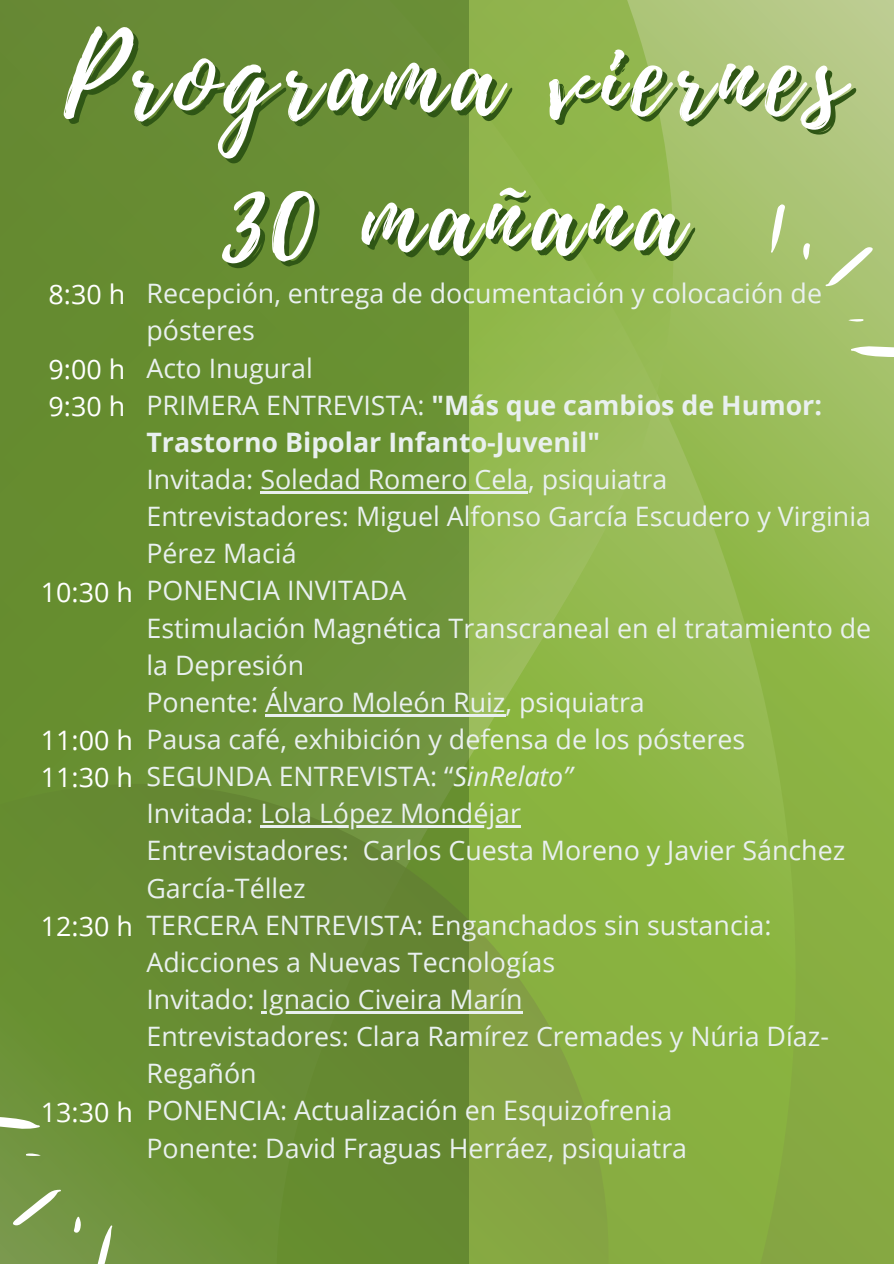
<style>
.page{position:relative;width:894px;height:1264px;background:#fff}
.page>*{position:absolute;margin:0;border:0;box-sizing:border-box;transform-origin:0 0}
.t1{font:110.25px "Playlist Script";letter-spacing:.075em;color:#fff}
.t2{font:26.85px "Open Sans";color:#fff}
.t3{font:26.7px/37.2px "Open Sans";color:#e9f0ef}
.t4{font:700 26.7px/37.2px "Open Sans";color:#e9f0ef}
.s1{font-weight:400}
.s2{font-style:italic}
</style>
<div class="page">
<svg style="left:673px;top:0;width:220px;height:1263px;background:#96b854"></svg>
<svg style="left:469px;top:0;width:204px;height:1263px;background:#92b74d"></svg>
<svg style="left:469px;top:784px;width:139px;height:479px;background:#86aa41"></svg>
<div style="left:0;top:0;width:469px;height:1263px;background:#678e32"></div>
<svg style="left:11px;top:1185px;width:51px;height:43px;background:#8ca865"></svg>
<svg style="left:68px;top:1215px;width:62px;height:48px"></svg>
<svg style="left:0;top:1097px;width:41px;height:65px"></svg>
<svg style="left:823px;top:244px;width:51px;height:46px;background:#b8cd8a"></svg>
<svg style="left:751px;top:203px;width:65px;height:57px;background:#b0c87d"></svg>
<svg style="left:848px;top:312px;width:45px;height:66px;background:#b1c97e"></svg>
<hr style="left:260px;top:491px;width:268px;height:2px;background:#e9f0ef">
<hr style="left:265px;top:714px;width:240px;height:2px;background:#e9f0ef">
<hr style="left:260px;top:825px;width:261px;height:2px;background:#e9f0ef">
<hr style="left:261px;top:1011px;width:261px;height:2px;background:#e9f0ef">
<p class="t1" style="left:64px;top:-2px;width:780px">Programa viernes</p>
<p class="t1" style="left:225px;top:138px;width:459px">30 mañana</p>
<p class="t3" style="left:146px;top:274px;width:677px">Recepción, entrega de documentación y colocación de pósteres</p>
<p class="t3" style="left:146px;top:348px;width:168px">Acto Inugural</p>
<p class="t4" style="left:146px;top:386px;width:677px"><span class="s1">PRIMERA ENTREVISTA:</span> "Más que cambios de Humor:<br>Trastorno Bipolar Infanto-Juvenil"</p>
<p class="t3" style="left:146px;top:460px;width:522px">Invitada: Soledad Romero Cela, psiquiatra</p>
<p class="t3" style="left:146px;top:497px;width:726px">Entrevistadores: Miguel Alfonso García Escudero y Virginia<br>Pérez Maciá</p>
<p class="t3" style="left:146px;top:571px;width:261px">PONENCIA INVITADA</p>
<p class="t3" style="left:146px;top:608px;width:726px">Estimulación Magnética Transcraneal en el tratamiento de la Depresión</p>
<p class="t3" style="left:146px;top:683px;width:499px">Ponente: Álvaro Moleón Ruiz, psiquiatra</p>
<p class="t3" style="left:146px;top:720px;width:600px">Pausa café, exhibición y defensa de los pósteres</p>
<p class="t3" style="left:146px;top:757px;width:427px">SEGUNDA ENTREVISTA: “<span class="s2">SinRelato”</span></p>
<p class="t3" style="left:146px;top:794px;width:376px">Invitada: Lola López Mondéjar</p>
<p class="t3" style="left:146px;top:831px;width:204px">Entrevistadores:</p>
<p class="t3" style="left:363px;top:831px;width:483px">Carlos Cuesta Moreno y Javier Sánchez</p>
<p class="t3" style="left:146px;top:868px;width:626px">García-Téllez<br>TERCERA ENTREVISTA: Enganchados sin sustancia:</p>
<p class="t3" style="left:146px;top:942px;width:410px">Adicciones a Nuevas Tecnologías<br>Invitado: Ignacio Civeira Marín</p>
<p class="t3" style="left:146px;top:1017px;width:683px">Entrevistadores: Clara Ramírez Cremades y Núria Díaz-</p>
<p class="t3" style="left:146px;top:1054px;width:527px">Regañón<br>PONENCIA: Actualización en Esquizofrenia</p>
<p class="t3" style="left:146px;top:1128px;width:542px">Ponente: David Fraguas Herráez, psiquiatra</p>
<p class="t2" style="left:48px;top:276px;width:78px">8:30 h</p>
<p class="t2" style="left:48px;top:350px;width:78px">9:00 h</p>
<p class="t2" style="left:48px;top:387px;width:78px">9:30 h</p>
<p class="t2" style="left:41px;top:573px;width:93px">10:30 h</p>
<p class="t2" style="left:41px;top:721px;width:93px">11:00 h</p>
<p class="t2" style="left:41px;top:758px;width:93px">11:30 h</p>
<p class="t2" style="left:41px;top:907px;width:93px">12:30 h</p>
<p class="t2" style="left:41px;top:1092px;width:93px">13:30 h</p>
</div>
